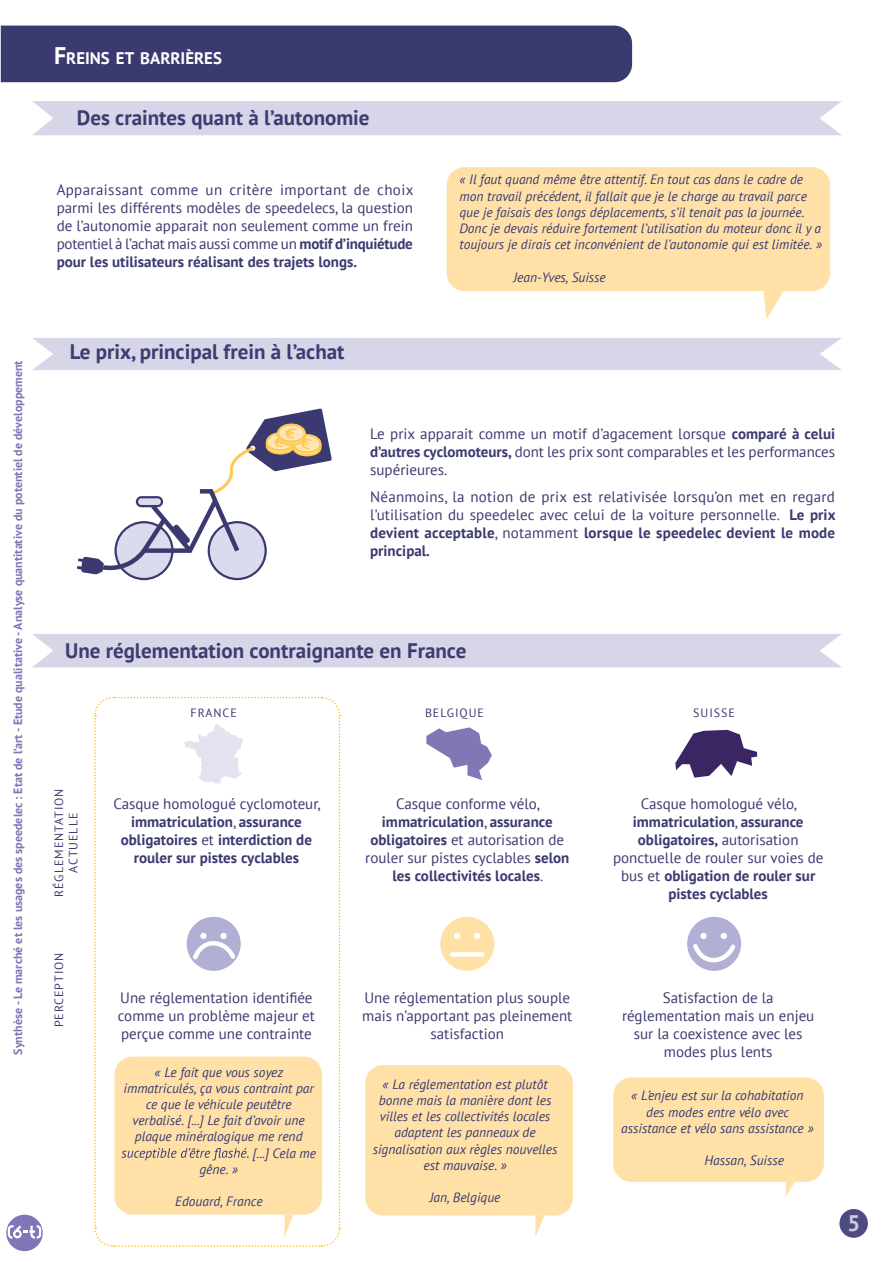
<style>
.page{position:relative;width:893px;height:1263px;background:#fff}
.page>*{position:absolute;margin:0;border:0;box-sizing:border-box;transform-origin:0 0}
.t1{font:700 22.5px "PT Sans";color:#cbcbe3}
.t2{font:700 21px "PT Sans";color:#3c3c72}
.t3{font:700 16.8px "PT Sans";color:#fff}
.tx{font:15px/18px "PT Sans";color:#3a3a71;text-align:justify}
.tx-2{font:700 15px/18px "PT Sans";color:#3a3a71;text-align:center}
.t4{font:italic 13.5px/16.2px "PT Sans";color:#3a3a71;text-align:center}
.t5{font:700 12px "PT Sans";color:#7f76b7}
.tx-3{font:12px/14.4px "PT Sans";letter-spacing:.08em;color:#3a3a71;text-align:center}
.s1{font-size:24px}
.s2{font-weight:700}
.s3{font-weight:400}
</style>
<div class="page">
<div style="left:839px;top:1209px;width:29px;height:29px;background:#4d4b81;border-radius:50%"></div>
<div style="left:6px;top:1215px;width:37px;height:36px;background:#7f76b7;border-radius:50%"></div>
<svg style="left:8px;top:1225px;width:33px;height:14px"></svg>
<div style="left:1px;top:26px;width:631px;height:56px;background:#3a3a71"></div>
<div style="left:32px;top:101px;width:810px;height:34px;background:#d6d6e8"></div>
<div style="left:32px;top:338px;width:810px;height:32px;background:#d6d6e8"></div>
<div style="left:32px;top:634px;width:809px;height:33px;background:#d6d6e8"></div>
<svg style="left:426px;top:727px;width:66px;height:53px"></svg>
<svg style="left:675px;top:730px;width:82px;height:48px"></svg>
<div style="left:687px;top:917px;width:54px;height:54px;background:#b2afd4;border-radius:50%"></div>
<svg style="left:693px;top:933px;width:43px;height:29px"></svg>
<div style="left:440px;top:917px;width:54px;height:54px;background:#ffe1a5;border-radius:50%"></div>
<svg style="left:454px;top:933px;width:6px;height:6px"></svg>
<svg style="left:474px;top:933px;width:6px;height:6px"></svg>
<div style="left:450px;top:952px;width:35px;height:5px;background:#fff;border-radius:2px"></div>
<svg style="left:763px;top:291px;width:20px;height:28px"></svg>
<div style="left:447px;top:167px;width:383px;height:124px;background:#ffe1a8;border-radius:18px"></div>
<svg style="left:94px;top:696px;width:247px;height:551px"></svg>
<svg style="left:535px;top:1215px;width:9px;height:23px"></svg>
<div style="left:365px;top:1065px;width:208px;height:150px;background:#ffe1a8;border-radius:18px"></div>
<svg style="left:786px;top:1182px;width:9px;height:14px"></svg>
<div style="left:613px;top:1077px;width:211px;height:105px;background:#ffe1a8;border-radius:18px"></div>
<svg style="left:77px;top:408px;width:255px;height:172px"></svg>
<p class="t5" style="left:10px;top:1054px;width:696px;rotate:-90deg">Synthèse - Le marché et les usages des speedelec : Etat de l’art - Etude qualitative - Analyse quantitative du potentiel de développement</p>
<p class="t3" style="left:54px;top:47px;width:22px"><span class="s1">F</span>REINS</p>
<p class="t3" style="left:116px;top:47px;width:34px">ET BARRI</p>
<p class="t3" style="left:185px;top:47px;width:19px">ÈRES</p>
<p class="t2" style="left:77px;top:104px;width:294px">Des craintes quant à l’autonomie</p>
<p class="tx" style="left:57px;top:181px;width:358px">Apparaissant comme un critère important de choix parmi les différents modèles de speedelecs, la question de l’autonomie apparait non seulement comme un frein potentiel à l’achat mais aussi comme un <span class="s2">motif d’inquiétude pour les utilisateurs réalisant des trajets longs.</span></p>
<p class="t4" style="left:459px;top:171px;width:364px;text-align:left">« Il faut quand même être attentif. En tout cas dans le cadre de mon travail précédent, il fallait que je le charge au travail parce que je faisais des longs déplacements, s’il tenait pas la journée.<br>Donc je devais réduire fortement l’utilisation du moteur donc il y a toujours je dirais cet inconvénient de l’autonomie qui est limitée. »</p>
<p class="t4" style="left:513px;top:268px;width:94px">Jean-Yves, Suisse</p>
<p class="t2" style="left:70px;top:338px;width:276px">Le prix, principal frein à l’achat</p>
<p class="tx" style="left:370px;top:425px;width:466px">Le prix apparait comme un motif d’agacement lorsque <span class="s2">comparé à celui d’autres cyclomoteurs,</span> dont les prix sont comparables et les performances supérieures.</p>
<p class="tx" style="left:370px;top:487px;width:467px">Néanmoins, la notion de prix est relativisée lorsqu’on met en regard l’utilisation du speedelec avec celui de la voiture personnelle. <span class="s2">Le prix devient acceptable</span>, notamment <span class="s2">lorsque le speedelec devient le mode principal.</span></p>
<p class="t2" style="left:65px;top:637px;width:403px">Une réglementation contraignante en France</p>
<p class="tx-3" style="left:191px;top:705px;width:48px">FRANCE</p>
<p class="tx-3" style="left:425px;top:705px;width:60px">BELGIQUE</p>
<p class="tx-3" style="left:693px;top:705px;width:43px">SUISSE</p>
<p class="tx-3" style="left:51px;top:897px;width:110px;rotate:-90deg">RÉGLEMENTATION<br>ACTUELLE</p>
<p class="tx-3" style="left:51px;top:1027px;width:76px;rotate:-90deg">PERCEPTION</p>
<p class="tx-2" style="left:113px;top:795px;width:209px"><span class="s3">Casque homologué cyclomoteur, </span>immatriculation<span class="s3">,</span> assurance obligatoires <span class="s3">et</span> interdiction de rouler sur pistes cyclables</p>
<p class="tx-2" style="left:365px;top:795px;width:206px"><span class="s3">Casque conforme vélo, </span>immatriculation<span class="s3">,</span> assurance obligatoires <span class="s3">et autorisation de rouler sur pistes cyclables</span> selon les collectivités locales<span class="s3">.</span></p>
<p class="tx-2" style="left:613px;top:795px;width:212px"><span class="s3">Casque homologué vélo, </span>immatriculation<span class="s3">,</span> assurance obligatoires, <span class="s3">autorisation ponctuelle de rouler sur voies de bus et</span> obligation de rouler sur pistes cyclables</p>
<p class="tx" style="left:118px;top:988px;width:199px;text-align:left">Une réglementation identifiée comme un problème majeur et perçue comme une contrainte</p>
<p class="tx" style="left:622px;top:988px;width:194px;text-align:center">Satisfaction de la réglementation mais un enjeu sur la coexistence avec les modes plus lents</p>
<p class="tx" style="left:362px;top:988px;width:212px;text-align:center">Une réglementation plus souple mais n’apportant pas pleinement satisfaction</p>
<p class="t4" style="left:155px;top:1063px;width:130px">« Le fait que vous soyez</p>
<p class="t4" style="left:124px;top:1080px;width:192px">immatriculés, ça vous contraint par</p>
<p class="t4" style="left:146px;top:1096px;width:147px">ce que le véhicule peutêtre</p>
<p class="t4" style="left:133px;top:1112px;width:174px">verbalisé. [...] Le fait d’avoir une</p>
<p class="t4" style="left:135px;top:1128px;width:169px">plaque minéralogique me rend</p>
<p class="t4" style="left:253px;top:1144px;width:65px">[...] Cela me</p>
<p class="t4" style="left:199px;top:1161px;width:40px">gêne. »</p>
<p class="t4" style="left:175px;top:1193px;width:89px">Edouard, France</p>
<p class="t4" style="left:373px;top:1075px;width:186px">« La réglementation est plutôt bonne mais la manière dont les villes et les collectivités locales adaptent les panneaux de signalisation aux règles nouvelles est mauvaise. »</p>
<p class="t4" style="left:430px;top:1189px;width:72px">Jan, Belgique</p>
<p class="t4" style="left:621px;top:1087px;width:194px">« L’enjeu est sur la cohabitation des modes entre vélo avec assistance et vélo sans assistance »</p>
<p class="t4" style="left:705px;top:1152px;width:81px">Hassan, Suisse</p>
<h1 class="t1" style="left:847px;top:1208px;width:14px">5</h1>
</div>
